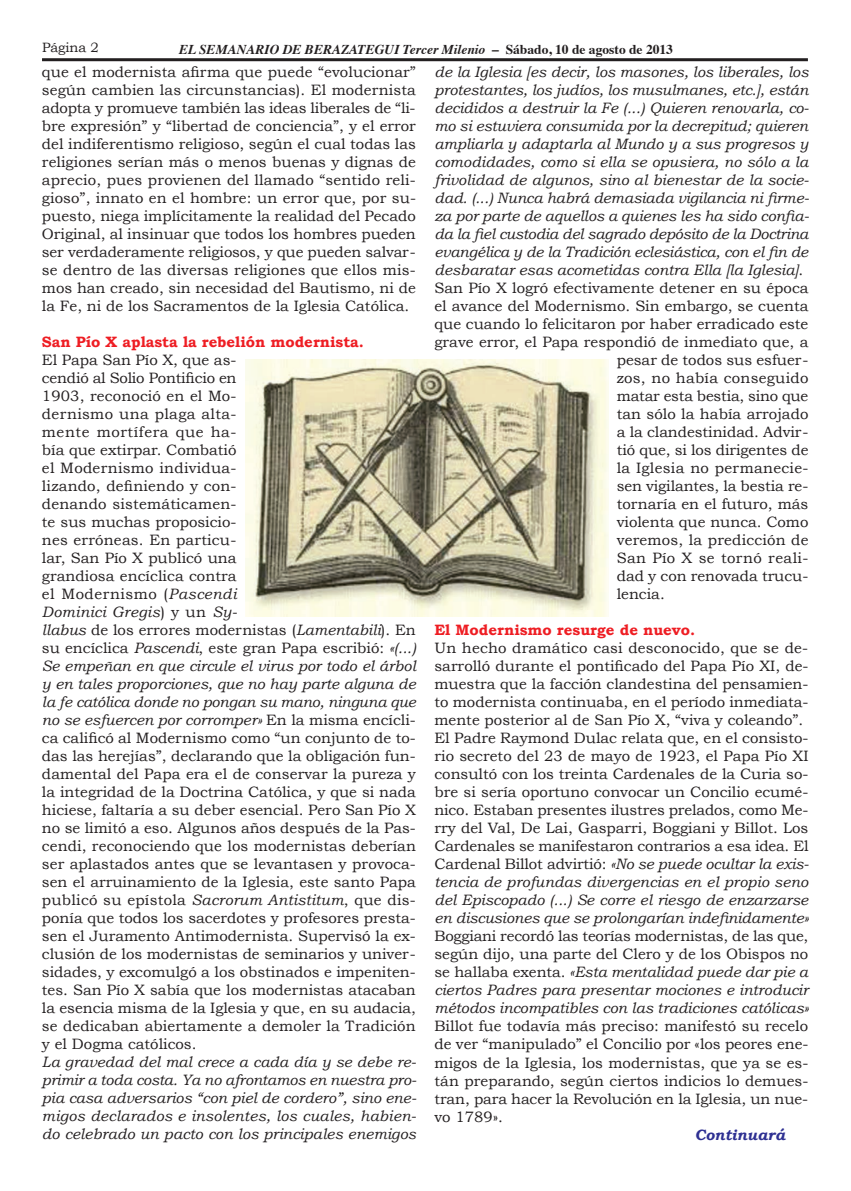
<style>
.page{position:relative;width:851px;height:1191px;background:#fff}
.page>*{position:absolute;margin:0;border:0;box-sizing:border-box;transform-origin:0 0}
.t1{font:15px/18px "Bookman Old Style";color:#231f20;text-align:justify}
.t2{font:italic 15px/18px "Bookman Old Style";color:#231f20;text-align:justify}
.t3{font:700 15px "Bookman Old Style";color:#ee1d23}
.t4{font:15px "Bookman Old Style";letter-spacing:.02em;color:#231f20}
.t5{font:15px "Bookman Old Style";letter-spacing:.025em;color:#231f20}
.t6{font:italic 700 15px "Bookman Old Style";color:#2e3092}
.t7{font:italic 700 13.5px "Times";color:#231f20}
.t8{font:13.5px "Bookman Old Style";color:#231f20}
.s1{font-style:normal}
.s2{font-style:italic}
</style>
<div class="page">
<hr style="left:42px;top:58px;width:765px;height:3px;background:#231f20">
<img style="left:245px;top:359px;width:363px;height:257px">
<p class="t8" style="left:42px;top:39px;width:58px">Página 2</p>
<p class="t7" style="left:179px;top:37px;width:495px">EL SEMANARIO DE BERAZATEGUI Tercer Milenio <span class="s1">– Sábado, 10 de agosto de 2013</span></p>
<p class="t1" style="left:42px;top:63px;width:375px">que el modernista afirma que puede “evolucionar” según cambien las circunstancias). El modernista adopta y promueve también las ideas liberales de “li&shy;bre expresión” y “libertad de conciencia”, y el error del indiferentismo religioso, según el cual todas las religiones serían más o menos buenas y dignas de aprecio, pues provienen del llamado “sentido reli&shy;gioso”, innato en el hombre: un error que, por su&shy;puesto, niega implícitamente la realidad del Pecado Original, al insinuar que todos los hombres pueden ser verdaderamente religiosos, y que pueden salvar&shy;se dentro de las diversas religiones que ellos mis&shy;mos han creado, sin necesidad del Bautismo, ni de la Fe, ni de los Sacramentos de la Iglesia Católica.</p>
<p class="t3" style="left:42px;top:333px;width:323px">San Pío X aplasta la rebelión modernista.</p>
<p class="t1" style="left:42px;top:351px;width:375px;text-align:left">El Papa San Pío X, que as-<br>cendió al Solio Pontificio en<br>1903, reconoció en el Mo-<br>dernismo una plaga alta-<br>mente mortífera que ha-<br>bía que extirpar. Combatió<br>el Modernismo individua-<br>lizando, definiendo y con-<br>denando sistemáticamen-<br>te sus muchas proposicio-<br>nes erróneas. En particu-<br>lar, San Pío X publicó una<br>grandiosa encíclica contra<br>el Modernismo (<span class="s2">Pascendi<br>Dominici Gregis</span>) y un <span class="s2">Sy-<br>llabus</span> de los errores modernistas (<span class="s2">Lamentabili</span>). En su encíclica <span class="s2">Pascendi</span>, este gran Papa escribió: <span class="s2">«(...)<br>Se empeñan en que circule el virus por todo el árbol y en tales proporciones, que no hay parte alguna de la fe católica donde no pongan su mano, ninguna que no se esfuercen por corromper»</span> En la misma encícli&shy;ca calificó al Modernismo como “un conjunto de to&shy;das las herejías”, declarando que la obligación fun&shy;damental del Papa era el de conservar la pureza y la integridad de la Doctrina Católica, y que si nada hiciese, faltaría a su deber esencial. Pero San Pío X no se limitó a eso. Algunos años después de la Pas&shy;cendi, reconociendo que los modernistas deberían ser aplastados antes que se levantasen y provoca&shy;sen el arruinamiento de la Iglesia, este santo Papa publicó su epístola <span class="s2">Sacrorum Antistitum</span>, que dis&shy;ponía que todos los sacerdotes y profesores presta&shy;sen el Juramento Antimodernista. Supervisó la ex&shy;clusión de los modernistas de seminarios y univer&shy;sidades, y excomulgó a los obstinados e impeniten&shy;tes. San Pío X sabía que los modernistas atacaban la esencia misma de la Iglesia y que, en su audacia, se dedicaban abiertamente a demoler la Tradición y el Dogma católicos.</p>
<p class="t2" style="left:42px;top:1053px;width:376px">La gravedad del mal crece a cada día y se debe re&shy;primir a toda costa. Ya no afrontamos en nuestra pro&shy;pia casa adversarios “con piel de cordero”, sino ene&shy;migos declarados e insolentes, los cuales, habien&shy;do celebrado un pacto con los principales enemigos</p>
<p class="t2" style="left:434px;top:63px;width:375px">de la Iglesia [es decir, los masones, los liberales, los</p>
<p class="t2" style="left:434px;top:81px;width:375px">protestantes, los judíos, los musulmanes, etc.], están</p>
<p class="t2" style="left:434px;top:99px;width:376px">decididos a destruir la Fe (...) Quieren renovarla, co-</p>
<p class="t2" style="left:434px;top:117px;width:375px">mo si estuviera consumida por la decrepitud; quieren</p>
<p class="t2" style="left:434px;top:135px;width:375px">ampliarla y adaptarla al Mundo y a sus progresos y</p>
<p class="t2" style="left:434px;top:153px;width:375px">comodidades, como si ella se opusiera, no sólo a la</p>
<p class="t2" style="left:434px;top:171px;width:376px">frivolidad de algunos, sino al bienestar de la socie-</p>
<p class="t2" style="left:434px;top:189px;width:376px">dad. (...) Nunca habrá demasiada vigilancia ni firme-</p>
<p class="t2" style="left:434px;top:207px;width:376px">za por parte de aquellos a quienes les ha sido confia-</p>
<p class="t2" style="left:434px;top:225px;width:375px">da la fiel custodia del sagrado depósito de la Doctrina</p>
<p class="t2" style="left:434px;top:243px;width:375px">evangélica y de la Tradición eclesiástica, con el fin de</p>
<p class="t2" style="left:434px;top:261px;width:370px">desbaratar esas acometidas contra Ella [la Iglesia]<span class="s1">.</span></p>
<p class="t1" style="left:434px;top:279px;width:375px">San Pío X logró efectivamente detener en su época</p>
<p class="t1" style="left:434px;top:297px;width:375px">el avance del Modernismo. Sin embargo, se cuenta</p>
<p class="t1" style="left:434px;top:315px;width:375px">que cuando lo felicitaron por haber erradicado este</p>
<p class="t1" style="left:434px;top:333px;width:375px">grave error, el Papa respondió de inmediato que, a</p>
<p class="t1" style="left:616px;top:351px;width:193px">pesar de todos sus esfuer-</p>
<p class="t1" style="left:616px;top:369px;width:193px">zos, no había conseguido</p>
<p class="t1" style="left:616px;top:387px;width:193px">matar esta bestia, sino que</p>
<p class="t1" style="left:616px;top:405px;width:193px">tan sólo la había arrojado</p>
<p class="t1" style="left:616px;top:423px;width:193px">a la clandestinidad. Advir-</p>
<p class="t1" style="left:616px;top:441px;width:193px">tió que, si los dirigentes de</p>
<p class="t4" style="left:616px;top:459px;width:193px">la Iglesia no permanecie-</p>
<p class="t1" style="left:616px;top:477px;width:193px">sen vigilantes, la bestia re-</p>
<p class="t1" style="left:616px;top:495px;width:193px">tornaría en el futuro, más</p>
<p class="t1" style="left:616px;top:513px;width:193px">violenta que nunca. Como</p>
<p class="t1" style="left:616px;top:531px;width:193px">veremos, la predicción de</p>
<p class="t5" style="left:616px;top:549px;width:193px">San Pío X se tornó reali-</p>
<p class="t1" style="left:616px;top:567px;width:193px">dad y con renovada trucu-</p>
<p class="t1" style="left:616px;top:585px;width:49px">lencia.</p>
<p class="t3" style="left:434px;top:621px;width:262px">El Modernismo resurge de nuevo.</p>
<p class="t1" style="left:434px;top:639px;width:376px;text-align:left">Un hecho dramático casi desconocido, que se de&shy;sarrolló durante el pontificado del Papa Pío XI, de&shy;muestra que la facción clandestina del pensamien&shy;to modernista continuaba, en el período inmediata&shy;mente posterior al de San Pío X, “viva y coleando”.<br>El Padre Raymond Dulac relata que, en el consisto&shy;rio secreto del 23 de mayo de 1923, el Papa Pío XI consultó con los treinta Cardenales de la Curia so&shy;bre si sería oportuno convocar un Concilio ecumé&shy;nico. Estaban presentes ilustres prelados, como Me&shy;rry del Val, De Lai, Gasparri, Boggiani y Billot. Los Cardenales se manifestaron contrarios a esa idea. El Cardenal Billot advirtió: <span class="s2">«No se puede ocultar la exis&shy;tencia de profundas divergencias en el propio seno del Episcopado (...) Se corre el riesgo de enzarzarse en discusiones que se prolongarían indefinidamente»</span></p>
<p class="t2" style="left:434px;top:927px;width:375px"><span class="s1">Boggiani recordó las teorías modernistas, de las que, según dijo, una parte del Clero y de los Obispos no se hallaba exenta.</span> «Esta mentalidad puede dar pie a ciertos Padres para presentar mociones e introducir métodos incompatibles con las tradiciones católicas»</p>
<p class="t1" style="left:434px;top:1017px;width:375px">Billot fue todavía más preciso: manifestó su recelo de ver “manipulado” el Concilio por «los peores ene&shy;migos de la Iglesia, los modernistas, que ya se es&shy;tán preparando, según ciertos indicios lo demues&shy;tran, para hacer la Revolución en la Iglesia, un nue&shy;vo 1789».</p>
<p class="t6" style="left:694px;top:1125px;width:92px">Continuará</p>
</div>
